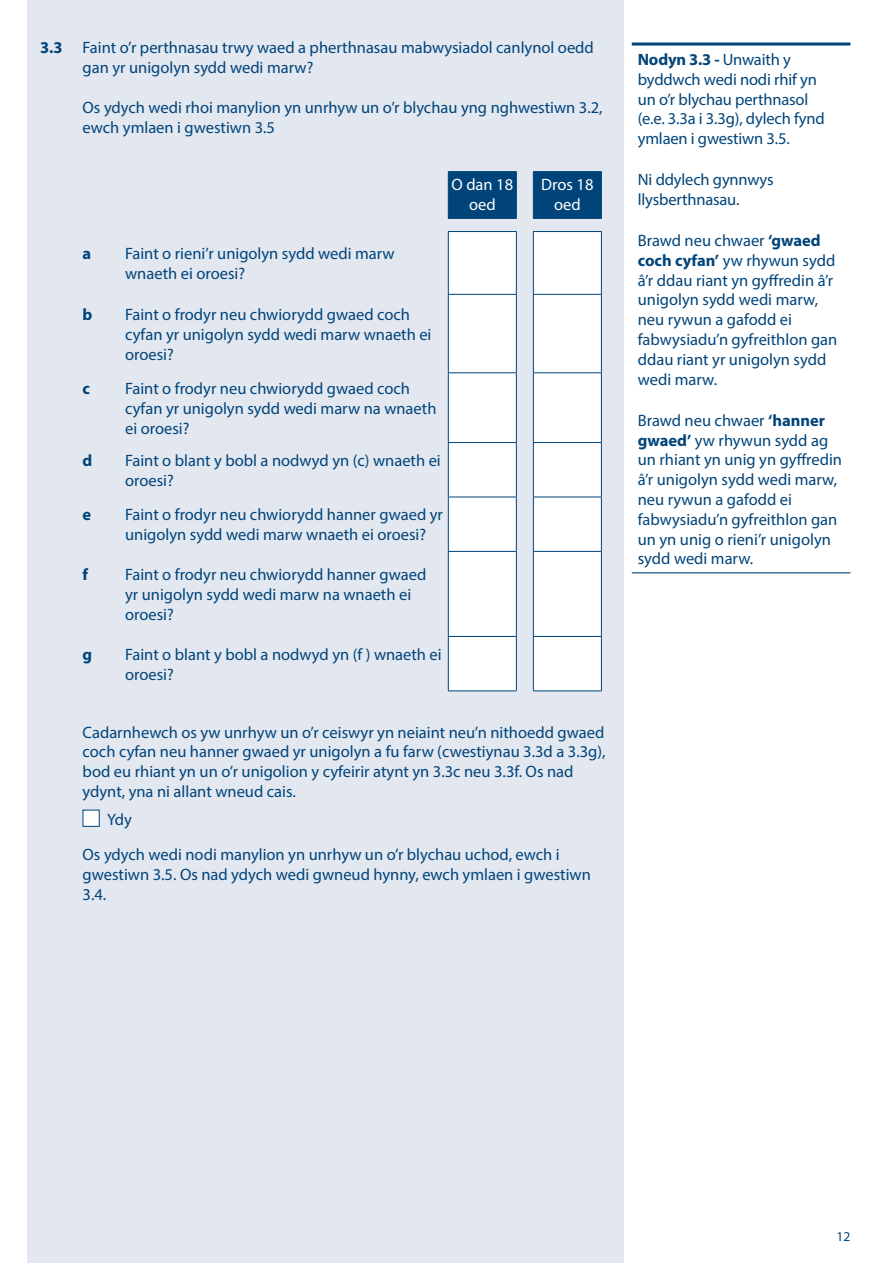
<style>
.page{position:relative;width:893px;height:1263px;background:#fff}
.page>*{position:absolute;margin:0;border:0;box-sizing:border-box;transform-origin:0 0}
.t1{font:16.5px/19.8px "Myriad Pro";color:#00447a}
.t2{font:16.5px/19.8px "Myriad Pro";color:#fff;text-align:center}
.t3{font:700 16.5px "Myriad Pro";color:#00447a}
.t4{font:13.5px "Myriad Pro";color:#00447a}
.s1{font-weight:700}
</style>
<div class="page">
<div style="left:27px;top:0;width:596px;height:1263px;background:#e3e7f0"></div>
<svg style="left:449px;top:172px;width:152px;height:46px;background:#185586"></svg>
<hr style="left:448px;top:171px;width:69px;height:1px;background:#00447a">
<hr style="left:448px;top:172px;width:1px;height:46px;background:#00447a">
<hr style="left:516px;top:172px;width:1px;height:46px;background:#00447a">
<hr style="left:448px;top:218px;width:69px;height:1px;background:#00447a">
<hr style="left:533px;top:171px;width:69px;height:1px;background:#00447a">
<hr style="left:533px;top:172px;width:1px;height:46px;background:#00447a">
<hr style="left:601px;top:172px;width:1px;height:46px;background:#00447a">
<hr style="left:533px;top:218px;width:69px;height:1px;background:#00447a">
<svg style="left:449px;top:232px;width:152px;height:459px;background:#fafbfc"></svg>
<hr style="left:448px;top:231px;width:69px;height:1px;background:#00447a">
<hr style="left:448px;top:232px;width:1px;height:62px;background:#00447a">
<hr style="left:516px;top:232px;width:1px;height:62px;background:#00447a">
<hr style="left:448px;top:294px;width:69px;height:1px;background:#00447a">
<hr style="left:448px;top:295px;width:1px;height:77px;background:#00447a">
<hr style="left:516px;top:295px;width:1px;height:77px;background:#00447a">
<hr style="left:448px;top:372px;width:69px;height:1px;background:#00447a">
<hr style="left:448px;top:373px;width:1px;height:69px;background:#00447a">
<hr style="left:516px;top:373px;width:1px;height:69px;background:#00447a">
<hr style="left:448px;top:442px;width:69px;height:1px;background:#00447a">
<hr style="left:448px;top:443px;width:1px;height:54px;background:#00447a">
<hr style="left:516px;top:443px;width:1px;height:54px;background:#00447a">
<hr style="left:448px;top:497px;width:69px;height:1px;background:#00447a">
<hr style="left:448px;top:497px;width:1px;height:54px;background:#00447a">
<hr style="left:516px;top:497px;width:1px;height:54px;background:#00447a">
<hr style="left:448px;top:551px;width:69px;height:1px;background:#00447a">
<hr style="left:448px;top:552px;width:1px;height:84px;background:#00447a">
<hr style="left:516px;top:552px;width:1px;height:84px;background:#00447a">
<hr style="left:448px;top:636px;width:69px;height:1px;background:#00447a">
<hr style="left:448px;top:637px;width:1px;height:53px;background:#00447a">
<hr style="left:516px;top:637px;width:1px;height:53px;background:#00447a">
<hr style="left:448px;top:690px;width:69px;height:1px;background:#00447a">
<hr style="left:533px;top:231px;width:69px;height:1px;background:#00447a">
<hr style="left:533px;top:232px;width:1px;height:62px;background:#00447a">
<hr style="left:601px;top:232px;width:1px;height:62px;background:#00447a">
<hr style="left:533px;top:294px;width:69px;height:1px;background:#00447a">
<hr style="left:533px;top:295px;width:1px;height:77px;background:#00447a">
<hr style="left:601px;top:295px;width:1px;height:77px;background:#00447a">
<hr style="left:533px;top:372px;width:69px;height:1px;background:#00447a">
<hr style="left:533px;top:373px;width:1px;height:69px;background:#00447a">
<hr style="left:601px;top:373px;width:1px;height:69px;background:#00447a">
<hr style="left:533px;top:442px;width:69px;height:1px;background:#00447a">
<hr style="left:533px;top:443px;width:1px;height:54px;background:#00447a">
<hr style="left:601px;top:443px;width:1px;height:54px;background:#00447a">
<hr style="left:533px;top:497px;width:69px;height:1px;background:#00447a">
<hr style="left:533px;top:497px;width:1px;height:54px;background:#00447a">
<hr style="left:601px;top:497px;width:1px;height:54px;background:#00447a">
<hr style="left:533px;top:551px;width:69px;height:1px;background:#00447a">
<hr style="left:533px;top:552px;width:1px;height:84px;background:#00447a">
<hr style="left:601px;top:552px;width:1px;height:84px;background:#00447a">
<hr style="left:533px;top:636px;width:69px;height:1px;background:#00447a">
<hr style="left:533px;top:637px;width:1px;height:53px;background:#00447a">
<hr style="left:601px;top:637px;width:1px;height:53px;background:#00447a">
<hr style="left:533px;top:690px;width:69px;height:1px;background:#00447a">
<div style="left:83px;top:810px;width:17px;height:17px;background:#fff;border:1px solid #00447a"></div>
<hr style="left:632px;top:43px;width:218px;height:3px;background:#00447a">
<hr style="left:632px;top:572px;width:218px;height:1px;background:#00447a">
<p class="t1" style="left:83px;top:38px;width:513px;text-indent:-43px"><span class="s1">3.3</span> Faint o’r perthnasau trwy waed a pherthnasau mabwysiadol canlynol oedd gan yr unigolyn sydd wedi marw?</p>
<p class="t1" style="left:83px;top:97px;width:522px">Os ydych wedi rhoi manylion yn unrhyw un o’r blychau yng nghwestiwn 3.2, ewch ymlaen i gwestiwn 3.5</p>
<p class="t2" style="left:451px;top:175px;width:63px">O dan 18 oed</p>
<p class="t2" style="left:541px;top:175px;width:54px">Dros 18 oed</p>
<p class="t3" style="left:83px;top:243px;width:10px">a</p>
<p class="t1" style="left:125px;top:244px;width:271px">Faint o rieni’r unigolyn sydd wedi marw wnaeth ei oroesi?</p>
<p class="t3" style="left:83px;top:304px;width:11px">b</p>
<p class="t1" style="left:125px;top:304px;width:308px">Faint o frodyr neu chwiorydd gwaed coch cyfan yr unigolyn sydd wedi marw wnaeth ei oroesi?</p>
<p class="t3" style="left:83px;top:378px;width:9px">c</p>
<p class="t1" style="left:125px;top:378px;width:313px">Faint o frodyr neu chwiorydd gwaed coch cyfan yr unigolyn sydd wedi marw na wnaeth ei oroesi?</p>
<p class="t3" style="left:83px;top:450px;width:11px">d</p>
<p class="t1" style="left:125px;top:450px;width:317px">Faint o blant y bobl a nodwyd yn (c) wnaeth ei oroesi?</p>
<p class="t3" style="left:83px;top:504px;width:10px">e</p>
<p class="t1" style="left:125px;top:505px;width:319px">Faint o frodyr neu chwiorydd hanner gwaed yr unigolyn sydd wedi marw wnaeth ei oroesi?</p>
<p class="t3" style="left:83px;top:564px;width:7px">f</p>
<p class="t1" style="left:125px;top:565px;width:303px">Faint o frodyr neu chwiorydd hanner gwaed yr unigolyn sydd wedi marw na wnaeth ei oroesi?</p>
<p class="t3" style="left:83px;top:644px;width:11px">g</p>
<p class="t1" style="left:125px;top:644px;width:318px">Faint o blant y bobl a nodwyd yn (f ) wnaeth ei oroesi?</p>
<p class="t1" style="left:83px;top:722px;width:524px">Cadarnhewch os yw unrhyw un o’r ceiswyr yn neiaint neu’n nithoedd gwaed coch cyfan neu hanner gwaed yr unigolyn a fu farw (cwestiynau 3.3d a 3.3g), bod eu rhiant yn un o’r unigolion y cyfeirir atynt yn 3.3c neu 3.3f. Os nad ydynt, yna ni allant wneud cais.</p>
<p class="t1" style="left:83px;top:802px;width:479px;line-height:35px;text-indent:25px">Ydy<br>Os ydych wedi nodi manylion yn unrhyw un o’r blychau uchod, ewch i</p>
<p class="t1" style="left:83px;top:864px;width:510px">gwestiwn 3.5. Os nad ydych wedi gwneud hynny, ewch ymlaen i gwestiwn<br>3.4.</p>
<p class="t1" style="left:638px;top:49px;width:188px"><span class="s1">Nodyn 3.3 -</span> Unwaith y byddwch wedi nodi rhif yn un o’r blychau perthnasol (e.e. 3.3a i 3.3g), dylech fynd ymlaen i gwestiwn 3.5.</p>
<p class="t1" style="left:638px;top:169px;width:137px">Ni ddylech gynnwys llysberthnasau.</p>
<p class="t1" style="left:638px;top:230px;width:201px">Brawd neu chwaer <span class="s1">‘gwaed coch cyfan’</span> yw rhywun sydd â’r ddau riant yn gyffredin â’r unigolyn sydd wedi marw, neu rywun a gafodd ei fabwysiadu’n gyfreithlon gan ddau riant yr unigolyn sydd wedi marw.</p>
<p class="t1" style="left:638px;top:410px;width:206px">Brawd neu chwaer <span class="s1">‘hanner gwaed’</span> yw rhywun sydd ag un rhiant yn unig yn gyffredin â’r unigolyn sydd wedi marw, neu rywun a gafodd ei fabwysiadu’n gyfreithlon gan un yn unig o rieni’r unigolyn sydd wedi marw.</p>
<p class="t4" style="left:837px;top:1228px;width:15px">12</p>
</div>
